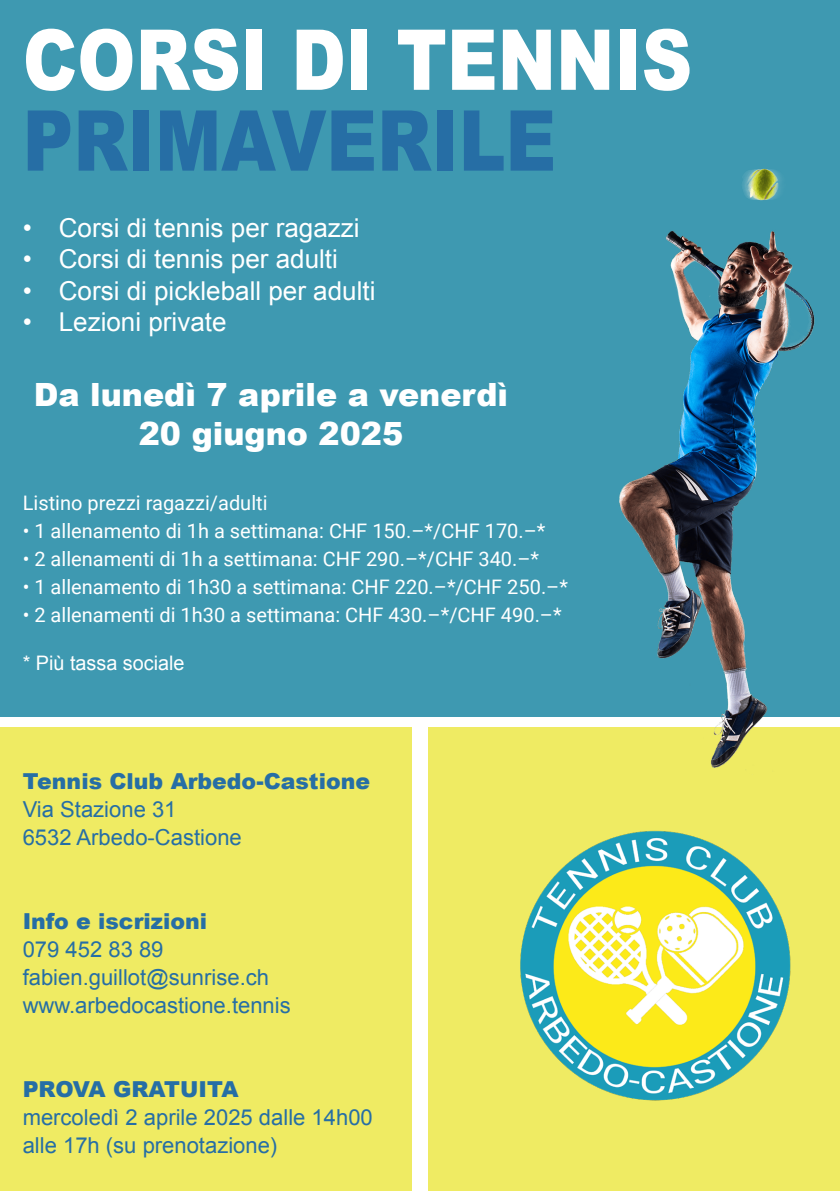
<style>
.page{position:relative;width:840px;height:1191px;background:#fff}
.page>*{position:absolute;margin:0;border:0;box-sizing:border-box;transform-origin:0 0}
.t1{font:900 84px "Arial";color:#fff;scale:.83 1}
.t2{font:900 84px "Arial";color:#266ea5;scale:.83 1}
.t3{font:900 32px/38.4px "Arial";color:#fff;text-align:center}
.t4{font:26px "Arial";color:#fff}
.t5{font:22px "Arial";color:#266ea5}
.t6{font:900 22px "Arial";color:#266ea5}
.t7{font:20px "Roboto";color:#fff}
.t8{font:20px "Arial";color:#fff}
</style>
<div class="page">
<div style="left:0;top:0;width:839px;height:716px;background:#3e99b1"></div>
<div style="left:0;top:727px;width:411px;height:464px;background:#efeb63"></div>
<div style="left:428px;top:727px;width:411px;height:464px;background:#efeb63"></div>
<img style="left:520px;top:830px;width:271px;height:271px">
<img style="left:578px;top:168px;width:261px;height:600px">
<p class="t1" style="left:23px;top:-1px;width:807px">CORSI DI TENNIS</p>
<p class="t2" style="left:23px;top:80px;width:643px">PRIMAVERILE</p>
<p class="t4" style="left:23px;top:211px;width:338px">• Corsi di tennis per ragazzi</p>
<p class="t4" style="left:23px;top:242px;width:316px">• Corsi di tennis per adulti</p>
<p class="t4" style="left:23px;top:273px;width:354px">• Corsi di pickleball per adulti</p>
<p class="t4" style="left:23px;top:305px;width:205px">• Lezioni private</p>
<p class="t3" style="left:34px;top:375px;width:475px">Da lunedì 7 aprile a venerdì<br>20 giugno 2025</p>
<p class="t7" style="left:23px;top:489px;width:246px">Listino prezzi ragazzi/adulti</p>
<p class="t7" style="left:23px;top:517px;width:524px">• 1 allenamento di 1h a settimana: CHF 150.–*/CHF 170.–*</p>
<p class="t7" style="left:23px;top:545px;width:517px">• 2 allenamenti di 1h a settimana: CHF 290.–*/CHF 340.–*</p>
<p class="t7" style="left:23px;top:573px;width:546px">• 1 allenamento di 1h30 a settimana: CHF 220.–*/CHF 250.–*</p>
<p class="t7" style="left:23px;top:601px;width:540px">• 2 allenamenti di 1h30 a settimana: CHF 430.–*/CHF 490.–*</p>
<p class="t8" style="left:23px;top:650px;width:163px">* Più tassa sociale</p>
<p class="t6" style="left:23px;top:765px;width:349px">Tennis Club Arbedo-Castione</p>
<p class="t5" style="left:23px;top:794px;width:155px">Via Stazione 31</p>
<p class="t5" style="left:23px;top:822px;width:220px">6532 Arbedo-Castione</p>
<p class="t6" style="left:23px;top:905px;width:186px">Info e iscrizioni</p>
<p class="t5" style="left:23px;top:934px;width:142px">079 452 83 89</p>
<p class="t5" style="left:23px;top:962px;width:248px">fabien.guillot@sunrise.ch</p>
<p class="t5" style="left:23px;top:990px;width:269px">www.arbedocastione.tennis</p>
<p class="t6" style="left:23px;top:1073px;width:217px">PROVA GRATUITA</p>
<p class="t5" style="left:23px;top:1102px;width:351px">mercoledì 2 aprile 2025 dalle 14h00</p>
<p class="t5" style="left:23px;top:1130px;width:256px">alle 17h (su prenotazione)</p>
</div>
